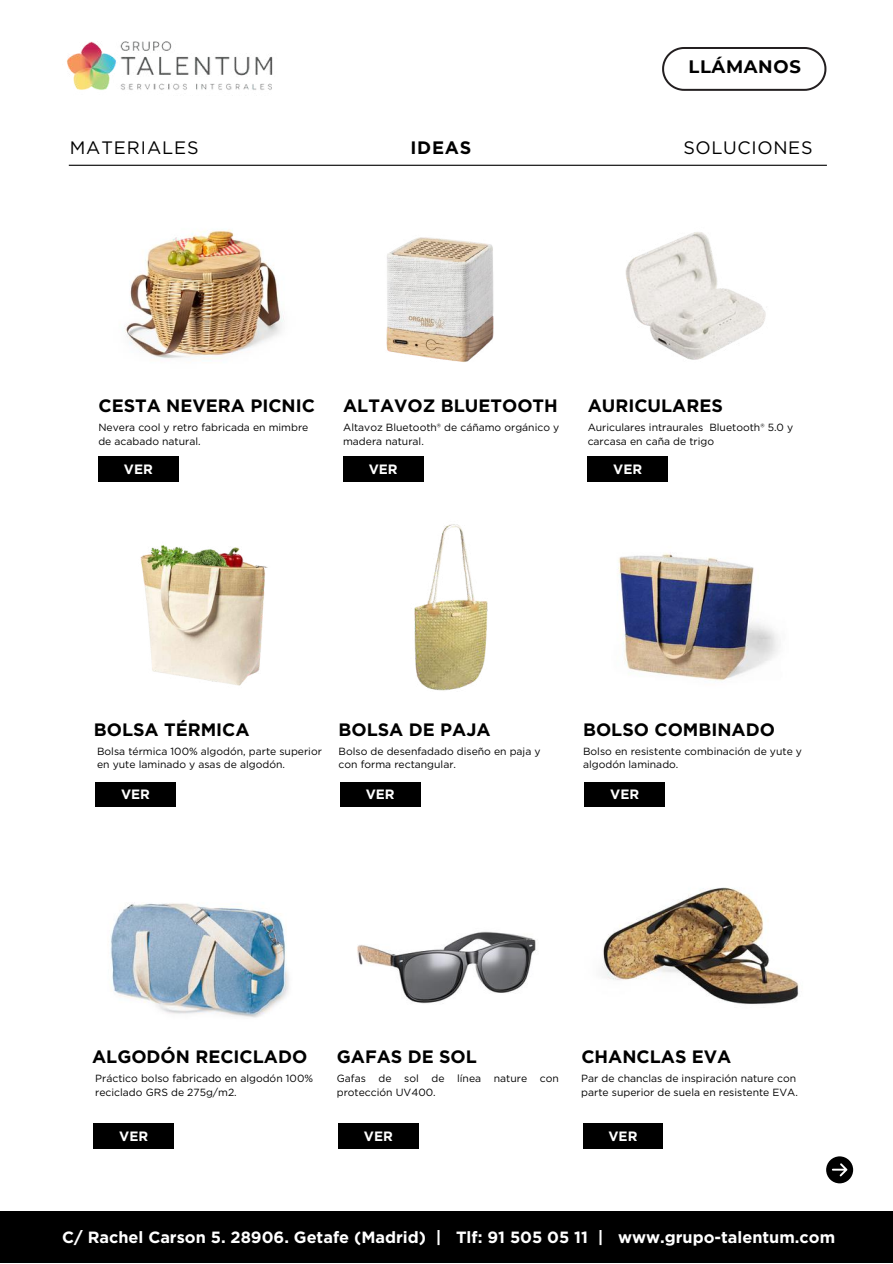
<style>
.page{position:relative;width:893px;height:1264px;background:#fff}
.page>*{position:absolute;margin:0;border:0;box-sizing:border-box;transform-origin:0 0}
.t1{font:18px "Gotham";letter-spacing:.045em;color:#000}
.t2{font:700 18px "Montserrat";letter-spacing:.035em;color:#000}
.t3{font:700 18px "Gotham";letter-spacing:.045em;color:#000}
.t4{font:700 17.85px "Gotham";color:#000}
.t5{font:700 16.2px "Gotham";color:#fff}
.t6{font:700 13.5px "Gotham";color:#fff}
.t7{font:10.35px/13.8px "Gotham";color:#000}
</style>
<div class="page">
<div style="left:98px;top:456px;width:81px;height:25px;background:#000"></div>
<div style="left:343px;top:456px;width:80px;height:25px;background:#000"></div>
<div style="left:587px;top:456px;width:81px;height:25px;background:#000"></div>
<div style="left:95px;top:782px;width:81px;height:24px;background:#000"></div>
<div style="left:340px;top:782px;width:80px;height:24px;background:#000"></div>
<div style="left:584px;top:782px;width:81px;height:24px;background:#000"></div>
<div style="left:94px;top:1123px;width:80px;height:25px;background:#000"></div>
<div style="left:338px;top:1123px;width:80px;height:25px;background:#000"></div>
<div style="left:583px;top:1123px;width:80px;height:25px;background:#000"></div>
<img style="left:66px;top:41px;width:207px;height:49px">
<svg style="left:662px;top:47px;width:164px;height:44px"></svg>
<svg style="left:826px;top:1156px;width:27px;height:27px"></svg>
<div style="left:0;top:1210px;width:892px;height:52px;background:#000"></div>
<hr style="left:69px;top:165px;width:757px;height:1px;background:#000">
<img style="left:386px;top:237px;width:108px;height:125px">
<img style="left:625px;top:232px;width:141px;height:128px">
<img style="left:140px;top:545px;width:128px;height:141px">
<img style="left:414px;top:524px;width:74px;height:167px">
<img style="left:357px;top:931px;width:180px;height:73px">
<img style="left:618px;top:552px;width:161px;height:129px">
<img style="left:110px;top:902px;width:179px;height:116px">
<img style="left:602px;top:887px;width:197px;height:117px">
<img style="left:125px;top:229px;width:159px;height:130px">
<h1 class="t2" style="left:688px;top:55px;width:114px">LLÁMANOS</h1>
<h1 class="t1" style="left:70px;top:136px;width:131px">MATERIALES</h1>
<h1 class="t3" style="left:410px;top:136px;width:62px">IDEAS</h1>
<h1 class="t1" style="left:683px;top:136px;width:131px">SOLUCIONES</h1>
<h2 class="t4" style="left:98px;top:395px;width:218px">CESTA NEVERA PICNIC</h2>
<p class="t7" style="left:98px;top:421px;width:211px">Nevera cool y retro fabricada en mimbre de acabado natural.</p>
<h2 class="t4" style="left:343px;top:395px;width:216px">ALTAVOZ BLUETOOTH</h2>
<p class="t7" style="left:343px;top:421px;width:218px">Altavoz Bluetooth® de cáñamo orgánico y madera natural.</p>
<h2 class="t4" style="left:587px;top:395px;width:137px">AURICULARES</h2>
<p class="t7" style="left:587px;top:421px;width:207px">Auriculares intraurales Bluetooth® 5.0 y carcasa en caña de trigo</p>
<h3 class="t6" style="left:124px;top:460px;width:30px">VER</h3>
<h3 class="t6" style="left:368px;top:460px;width:30px">VER</h3>
<h3 class="t6" style="left:613px;top:460px;width:30px">VER</h3>
<h2 class="t4" style="left:94px;top:718px;width:157px">BOLSA TÉRMICA</h2>
<p class="t7" style="left:97px;top:744px;width:226px">Bolsa térmica 100% algodón, parte superior en yute laminado y asas de algodón.</p>
<h2 class="t4" style="left:338px;top:718px;width:154px">BOLSA DE PAJA</h2>
<p class="t7" style="left:338px;top:744px;width:203px">Bolso de desenfadado diseño en paja y con forma rectangular.</p>
<h2 class="t4" style="left:583px;top:718px;width:193px">BOLSO COMBINADO</h2>
<p class="t7" style="left:583px;top:744px;width:220px">Bolso en resistente combinación de yute y algodón laminado.</p>
<h3 class="t6" style="left:121px;top:786px;width:30px">VER</h3>
<h3 class="t6" style="left:366px;top:786px;width:30px">VER</h3>
<h3 class="t6" style="left:610px;top:786px;width:30px">VER</h3>
<h2 class="t4" style="left:92px;top:1046px;width:217px">ALGODÓN RECICLADO</h2>
<h2 class="t4" style="left:337px;top:1046px;width:142px">GAFAS DE SOL</h2>
<h2 class="t4" style="left:581px;top:1046px;width:152px">CHANCLAS EVA</h2>
<p class="t7" style="left:95px;top:1071px;width:219px">Práctico bolso fabricado en algodón 100% reciclado GRS de 275g/m2.</p>
<p class="t7" style="left:337px;top:1071px;width:223px">Gafas de sol de línea nature con protección UV400.</p>
<p class="t7" style="left:581px;top:1071px;width:218px">Par de chanclas de inspiración nature con parte superior de suela en resistente EVA.</p>
<h3 class="t6" style="left:119px;top:1127px;width:30px">VER</h3>
<h3 class="t6" style="left:364px;top:1127px;width:30px">VER</h3>
<h3 class="t6" style="left:608px;top:1127px;width:30px">VER</h3>
<h3 class="t5" style="left:62px;top:1226px;width:774px">C/ Rachel Carson 5. 28906. Getafe (Madrid) | Tlf: 91 505 05 11 | www.grupo-talentum.com</h3>
</div>
